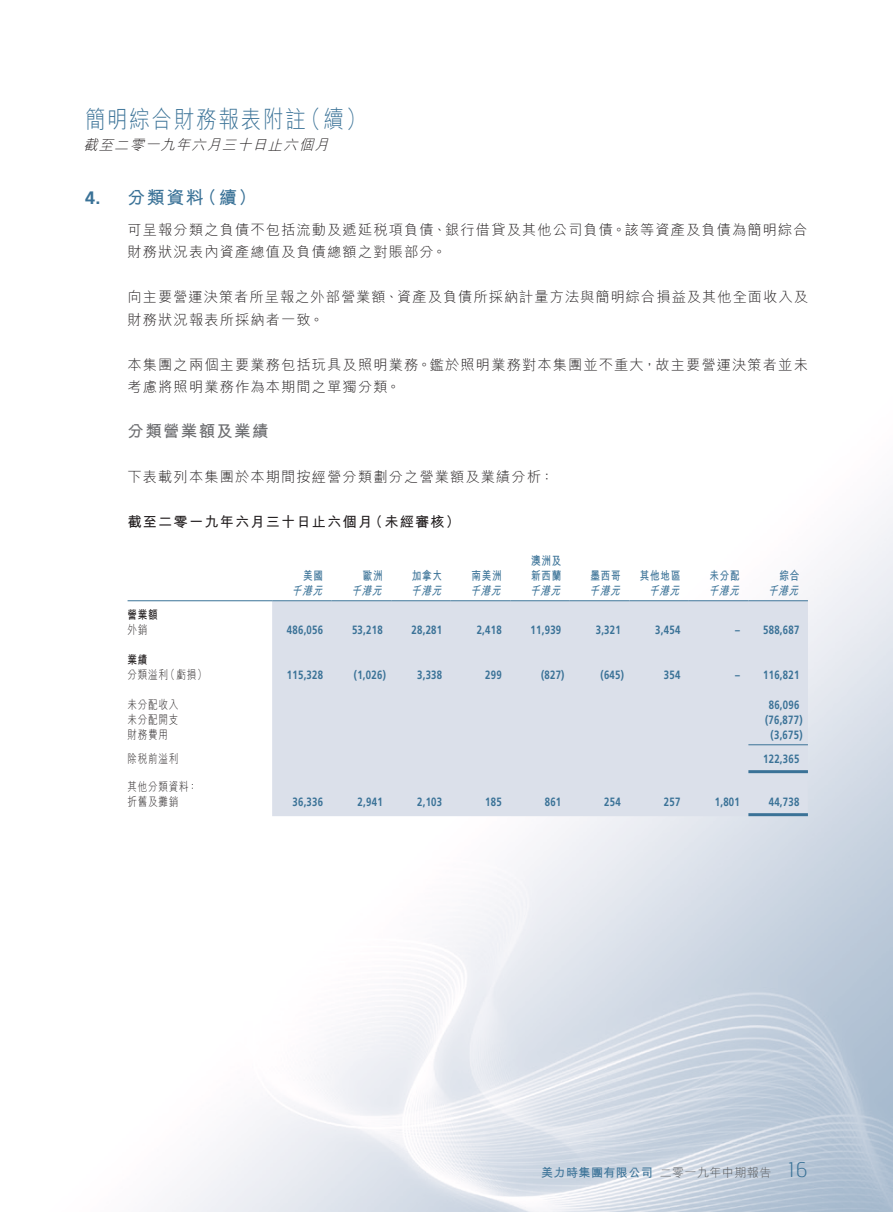
<style>
.page{position:relative;width:893px;height:1212px;background:#fff}
.page>*{position:absolute;margin:0;border:0;box-sizing:border-box;transform-origin:0 0}
.Heading_1{font:300 24px "M Hei HK";letter-spacing:.08em;color:#3a7297;scale:.86 1}
.t1{font:100 20.25px "Hermes";color:#3a7297}
.Heading_2{font:700 18px "M Hei HK";color:#3a7297}
.Heading_2-2{font:700 18px "Frutiger LT Std";color:#3a7297}
.Heading_3{font:700 16.5px "M Hei HK";letter-spacing:.08em;color:#6c6d70}
.Body_Text{font:300 14.25px/22.5px "M Hei HK";letter-spacing:.08em;color:#231f20}
.Body_Text-2{font:700 14.25px "M Hei HK";letter-spacing:.08em;color:#231f20}
.Body_Text-3{font:italic 300 14.25px "M Hei HK";color:#231f20}
.Body_Text-4{font:700 12px "Frutiger LT Std";letter-spacing:.03em;color:#3a7297;scale:.8 1}
.Body_Text-5{font:300 12px "M Hei HK";letter-spacing:.08em;color:#231f20;scale:.8 1}
.Body_Text-6{font:700 12px "M Hei HK";letter-spacing:.08em;color:#3a7297;scale:.8 1}
.Body_Text-7{font:italic 700 12px "M Hei HK";color:#3a7297;scale:.8 1}
.t2{font:300 12px "M Hei HK";letter-spacing:.04em;color:#57585a}
.Body_Text-8{font:700 12px "M Hei HK";letter-spacing:.04em;color:#3a7297}
.Body_Text-9{font:700 12px "M Hei HK";color:#231f20;scale:.8 1}
</style>
<div class="page">
<img style="left:127px;top:518px;width:766px;height:694px">
<div style="left:272px;top:601px;width:536px;height:215px;background:#dbe0ea"></div>
<hr style="left:128px;top:600px;width:144px;height:1px;background:#3a7297">
<hr style="left:272px;top:600px;width:60px;height:1px;background:#3a7297">
<hr style="left:332px;top:600px;width:59px;height:1px;background:#3a7297">
<hr style="left:391px;top:600px;width:60px;height:1px;background:#3a7297">
<hr style="left:451px;top:600px;width:59px;height:1px;background:#3a7297">
<hr style="left:510px;top:600px;width:60px;height:1px;background:#3a7297">
<hr style="left:570px;top:600px;width:59px;height:1px;background:#3a7297">
<hr style="left:629px;top:600px;width:60px;height:1px;background:#3a7297">
<hr style="left:689px;top:600px;width:59px;height:1px;background:#3a7297">
<hr style="left:748px;top:600px;width:60px;height:1px;background:#3a7297">
<hr style="left:748px;top:744px;width:60px;height:1px;background:#3a7297">
<hr style="left:748px;top:770px;width:60px;height:3px;background:#3a7297">
<hr style="left:748px;top:813px;width:60px;height:3px;background:#3a7297">
<p class="Heading_1" style="left:300px;top:107px;width:78px">（續(</p>
<p class="Heading_1" style="left:85px;top:107px;width:258px">簡明綜合財務報表附註</p>
<p class="Body_Text-3" style="left:84px;top:138px;width:250px">截至二零一九年六月三十日止六個月</p>
<p class="Heading_2" style="left:199px;top:184px;width:59px">（續(</p>
<p class="Heading_2" style="left:128px;top:184px;width:78px">分類資料</p>
<p class="Heading_2-2" style="left:85px;top:187px;width:17px">4.</p>
<p class="Body_Text" style="left:128px;top:218px;width:682px">可呈報分類之負債不包括流動及遞延稅項負債、銀行借貸及其他公司負債。該等資產及負債為簡明綜合財務狀況表內資產總值及負債總額之對賬部分。</p>
<p class="Body_Text" style="left:128px;top:286px;width:682px">向主要營運決策者所呈報之外部營業額、資產及負債所採納計量方法與簡明綜合損益及其他全面收入及財務狀況報表所採納者一致。</p>
<p class="Body_Text" style="left:128px;top:353px;width:682px">本集團之兩個主要業務包括玩具及照明業務。鑑於照明業務對本集團並不重大，故主要營運決策者並未考慮將照明業務作為本期間之單獨分類。</p>
<p class="Heading_3" style="left:128px;top:419px;width:143px">分類營業額及業績</p>
<p class="Body_Text" style="left:128px;top:466px;width:428px">下表載列本集團於本期間按經營分類劃分之營業額及業績分析：</p>
<p class="Body_Text-2" style="left:368px;top:512px;width:93px">（未經審核(</p>
<p class="Body_Text-2" style="left:128px;top:512px;width:246px">截至二零一九年六月三十日止六個月</p>
<p class="Body_Text-6" style="left:531px;top:552px;width:39px">澳洲及</p>
<p class="Body_Text-6" style="left:303px;top:567px;width:26px">美國</p>
<p class="Body_Text-6" style="left:363px;top:567px;width:26px">歐洲</p>
<p class="Body_Text-6" style="left:412px;top:567px;width:39px">加拿大</p>
<p class="Body_Text-6" style="left:471px;top:567px;width:39px">南美洲</p>
<p class="Body_Text-6" style="left:531px;top:567px;width:39px">新西蘭</p>
<p class="Body_Text-6" style="left:590px;top:567px;width:39px">墨西哥</p>
<p class="Body_Text-6" style="left:640px;top:567px;width:52px">其他地區</p>
<p class="Body_Text-6" style="left:710px;top:567px;width:39px">未分配</p>
<p class="Body_Text-6" style="left:779px;top:567px;width:26px">綜合</p>
<p class="Body_Text-7" style="left:292px;top:582px;width:45px">千港元</p>
<p class="Body_Text-7" style="left:351px;top:582px;width:45px">千港元</p>
<p class="Body_Text-7" style="left:411px;top:582px;width:45px">千港元</p>
<p class="Body_Text-7" style="left:470px;top:582px;width:45px">千港元</p>
<p class="Body_Text-7" style="left:530px;top:582px;width:45px">千港元</p>
<p class="Body_Text-7" style="left:589px;top:582px;width:45px">千港元</p>
<p class="Body_Text-7" style="left:649px;top:582px;width:45px">千港元</p>
<p class="Body_Text-7" style="left:708px;top:582px;width:45px">千港元</p>
<p class="Body_Text-7" style="left:768px;top:582px;width:45px">千港元</p>
<p class="Body_Text-9" style="left:128px;top:606px;width:39px">營業額</p>
<p class="Body_Text-5" style="left:128px;top:623px;width:26px">外銷</p>
<p class="Body_Text-9" style="left:128px;top:651px;width:26px">業績</p>
<p class="Body_Text-4" style="left:287px;top:623px;width:47px">486,056</p>
<p class="Body_Text-4" style="left:352px;top:623px;width:40px">53,218</p>
<p class="Body_Text-4" style="left:412px;top:623px;width:40px">28,281</p>
<p class="Body_Text-4" style="left:477px;top:623px;width:33px">2,418</p>
<p class="Body_Text-4" style="left:531px;top:623px;width:40px">11,939</p>
<p class="Body_Text-4" style="left:596px;top:623px;width:33px">3,321</p>
<p class="Body_Text-4" style="left:655px;top:623px;width:33px">3,454</p>
<p class="Body_Text-4" style="left:735px;top:623px;width:8px">–</p>
<p class="Body_Text-4" style="left:763px;top:623px;width:47px">588,687</p>
<p class="Body_Text-5" style="left:166px;top:668px;width:53px">（虧損(</p>
<p class="Body_Text-5" style="left:128px;top:668px;width:52px">分類溢利</p>
<p class="Body_Text-4" style="left:287px;top:668px;width:47px">115,328</p>
<p class="Body_Text-4" style="left:354px;top:668px;width:42px">)1,026(</p>
<p class="Body_Text-4" style="left:417px;top:668px;width:33px">3,338</p>
<p class="Body_Text-4" style="left:485px;top:668px;width:22px">299</p>
<p class="Body_Text-4" style="left:541px;top:668px;width:31px">)827(</p>
<p class="Body_Text-4" style="left:601px;top:668px;width:31px">)645(</p>
<p class="Body_Text-4" style="left:664px;top:668px;width:22px">354</p>
<p class="Body_Text-4" style="left:735px;top:668px;width:8px">–</p>
<p class="Body_Text-4" style="left:763px;top:668px;width:47px">116,821</p>
<p class="Body_Text-5" style="left:128px;top:698px;width:65px">未分配收入</p>
<p class="Body_Text-4" style="left:769px;top:698px;width:40px">86,096</p>
<p class="Body_Text-5" style="left:128px;top:713px;width:65px">未分配開支</p>
<p class="Body_Text-4" style="left:765px;top:713px;width:49px">)76,877(</p>
<p class="Body_Text-5" style="left:128px;top:728px;width:52px">財務費用</p>
<p class="Body_Text-4" style="left:771px;top:728px;width:42px">)3,675(</p>
<p class="Body_Text-5" style="left:128px;top:752px;width:65px">除稅前溢利</p>
<p class="Body_Text-5" style="left:128px;top:780px;width:89px">其他分類資料：</p>
<p class="Body_Text-4" style="left:763px;top:752px;width:47px">122,365</p>
<p class="Body_Text-5" style="left:128px;top:795px;width:65px">折舊及攤銷</p>
<p class="Body_Text-4" style="left:292px;top:795px;width:40px">36,336</p>
<p class="Body_Text-4" style="left:358px;top:795px;width:33px">2,941</p>
<p class="Body_Text-4" style="left:417px;top:795px;width:33px">2,103</p>
<p class="Body_Text-4" style="left:485px;top:795px;width:22px">185</p>
<p class="Body_Text-4" style="left:545px;top:795px;width:22px">861</p>
<p class="Body_Text-4" style="left:604px;top:795px;width:22px">254</p>
<p class="Body_Text-4" style="left:664px;top:795px;width:22px">257</p>
<p class="Body_Text-4" style="left:715px;top:795px;width:33px">1,801</p>
<p class="Body_Text-4" style="left:769px;top:795px;width:40px">44,738</p>
<p class="Body_Text-8" style="left:541px;top:1164px;width:113px">美力時集團有限公司</p>
<p class="t2" style="left:660px;top:1166px;width:113px">二零一九年中期報告</p>
<h2 class="t1" style="left:788px;top:1157px;width:21px">16</h2>
</div>
